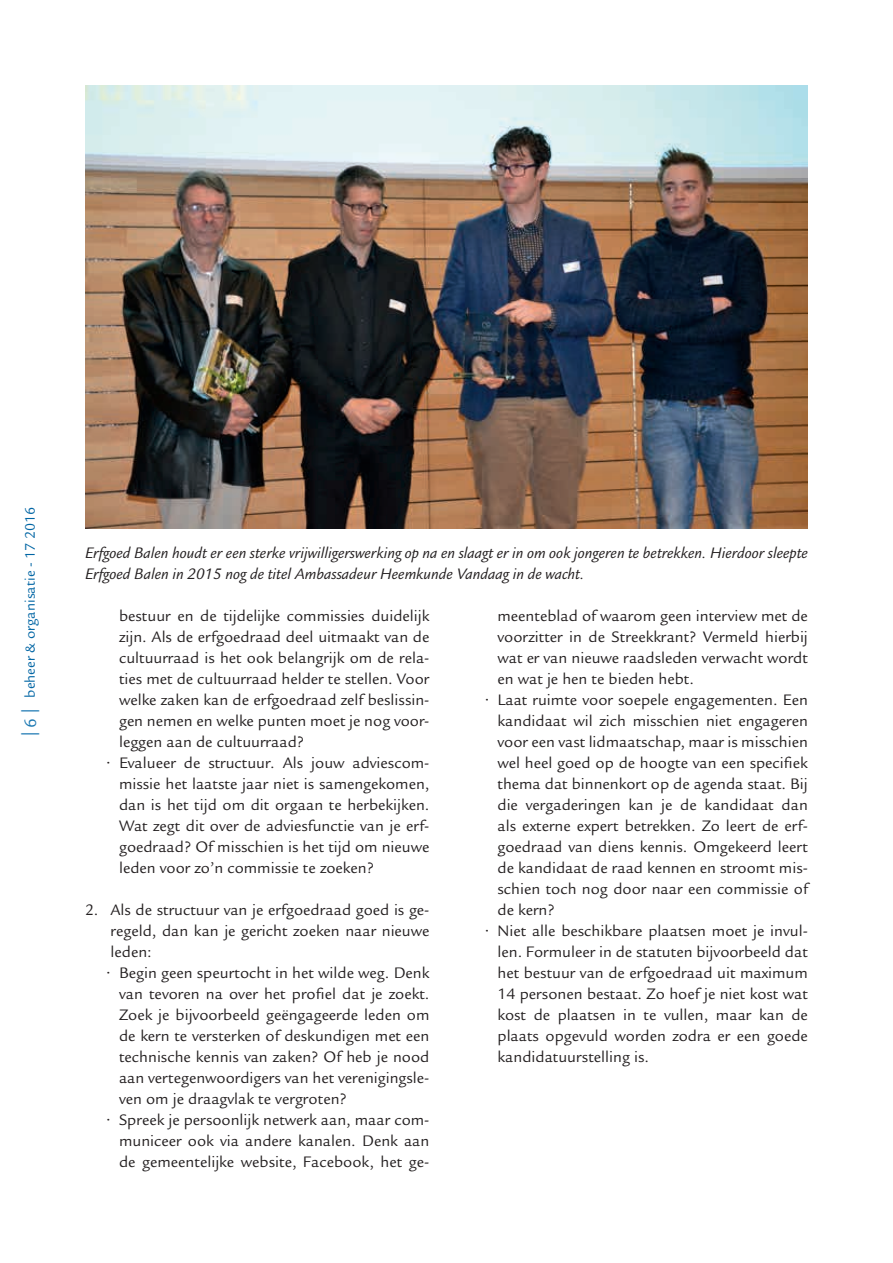
<style>
.page{position:relative;width:893px;height:1263px;background:#fff}
.page>*{position:absolute;margin:0;border:0;box-sizing:border-box;transform-origin:0 0}
.t1{font:16.5px/21px "Legacy Sans Std";color:#231f20;text-align:justify}
.t2{font:italic 16.5px/21px "Legacy Sans Std";color:#231f20}
.t3{font:15px "Legacy Sans Std";color:#0065a4}
.s1{font-family:"Myriad Pro";font-size:18px;color:#1b78b2}
.s2{font-size:18px;color:#1b78b2}
</style>
<div class="page">
<img style="left:85px;top:85px;width:723px;height:444px">
<p class="t3" style="left:22px;top:736px;width:231px;rotate:-90deg"><span class="s1">|</span> <span class="s2">6</span> <span class="s1">|</span> beheer &amp; organisatie - 17 2016</p>
<p class="t2" style="left:85px;top:543px;width:724px">Erfgoed Balen houdt er een sterke vrijwilligerswerking op na en slaagt er in om ook jongeren te betrekken. Hierdoor sleepte<br>Erfgoed Balen in 2015 nog de titel Ambassadeur Heemkunde Vandaag in de wacht.</p>
<p class="t1" style="left:119px;top:605px;width:312px">bestuur en de tijdelijke commissies duidelijk zijn. Als de erfgoedraad deel uitmaakt van de cultuurraad is het ook belangrijk om de rela&shy;ties met de cultuurraad helder te stellen. Voor welke zaken kan de erfgoedraad zelf beslissin&shy;gen nemen en welke punten moet je nog voor&shy;leggen aan de cultuurraad?</p>
<p class="t1" style="left:119px;top:753px;width:312px;text-indent:-13px">• Evalueer de structuur. Als jouw adviescom&shy;missie het laatste jaar niet is samengekomen, dan is het tijd om dit orgaan te herbekijken.<br>Wat zegt dit over de adviesfunctie van je erf&shy;goedraad? Of misschien is het tijd om nieuwe leden voor zo’n commissie te zoeken?</p>
<p class="t1" style="left:111px;top:900px;width:320px;text-indent:-26px">2. Als de structuur van je erfgoedraad goed is ge&shy;regeld, dan kan je gericht zoeken naar nieuwe leden:</p>
<p class="t1" style="left:119px;top:963px;width:312px;text-indent:-13px">• Begin geen speurtocht in het wilde weg. Denk van tevoren na over het profiel dat je zoekt.<br>Zoek je bijvoorbeeld geëngageerde leden om de kern te versterken of deskundigen met een technische kennis van zaken? Of heb je nood aan vertegenwoordigers van het verenigingsle&shy;ven om je draagvlak te vergroten?</p>
<p class="t1" style="left:119px;top:1110px;width:312px;text-indent:-13px">• Spreek je persoonlijk netwerk aan, maar com&shy;municeer ook via andere kanalen. Denk aan de gemeentelijke website, Facebook, het ge-</p>
<p class="t1" style="left:497px;top:606px;width:312px">meenteblad of waarom geen interview met de voorzitter in de Streekkrant? Vermeld hierbij wat er van nieuwe raadsleden verwacht wordt en wat je hen te bieden hebt.</p>
<p class="t1" style="left:497px;top:690px;width:312px;text-indent:-13px">• Laat ruimte voor soepele engagementen. Een kandidaat wil zich misschien niet engageren voor een vast lidmaatschap, maar is misschien wel heel goed op de hoogte van een specifiek thema dat binnenkort op de agenda staat. Bij die vergaderingen kan je de kandidaat dan als externe expert betrekken. Zo leert de erf&shy;goedraad van diens kennis. Omgekeerd leert de kandidaat de raad kennen en stroomt mis&shy;schien toch nog door naar een commissie of de kern?</p>
<p class="t1" style="left:497px;top:921px;width:312px;text-indent:-13px">• Niet alle beschikbare plaatsen moet je invul&shy;len. Formuleer in de statuten bijvoorbeeld dat het bestuur van de erfgoedraad uit maximum 14 personen bestaat. Zo hoef je niet kost wat kost de plaatsen in te vullen, maar kan de plaats opgevuld worden zodra er een goede kandidatuurstelling is.</p>
</div>
